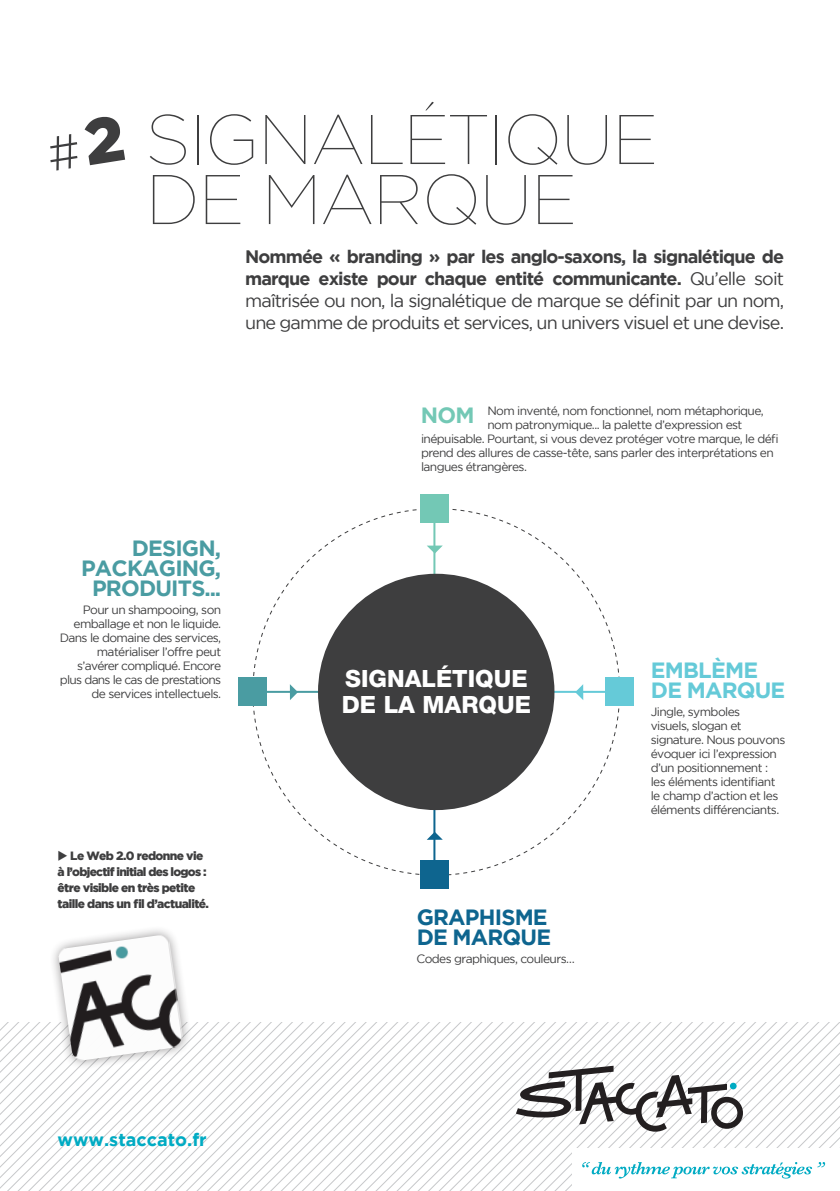
<style>
.page{position:relative;width:840px;height:1191px;background:#fff}
.page>*{position:absolute;margin:0;border:0;box-sizing:border-box;transform-origin:0 0}
.t1{font:100 70px/60px "Gotham";letter-spacing:-.02em;color:#3e3e3f}
.t2{font:800 23.8px/25.8px "Helvetica Neue";color:#fff}
.t3{font:700 22px/20px "Gotham";letter-spacing:-.035em;color:#4a9ca2;text-align:right}
.t4{font:700 22px/20px "Gotham";letter-spacing:-.035em;color:#0e658f}
.t5{font:700 22px/20px "Gotham";letter-spacing:-.035em;color:#65cad8}
.t6{font:700 22px "Gotham";color:#73c8b5}
.t7{font:18px/22px "Gotham";letter-spacing:-.05em;color:#3e3e3f;text-align:justify}
.t8{font:700 18px "Gotham";color:#00abc3}
.t9{font:12px/14px "Gotham";letter-spacing:-.05em;color:#3e3e3f}
.t10{font:900 12px/16px "Gotham";letter-spacing:-.05em;color:#3e3e3f}
.s1{font-weight:700}
</style>
<div class="page">
<div style="left:49px;top:924px;width:143px;height:146px;background:#231f20;opacity:.5"></div>
<img style="left:58px;top:933px;width:126px;height:88px">
<hr style="left:253px;top:690px;width:163px;height:2px;background:#4a9ca2">
<hr style="left:454px;top:690px;width:165px;height:2px;background:#65cad8">
<hr style="left:433px;top:508px;width:2px;height:164px;background:#73c8b5">
<hr style="left:433px;top:711px;width:2px;height:164px;background:#0e658f">
<div style="left:318px;top:573px;width:236px;height:237px;background:#3e3e3f;border-radius:50%"></div>
<svg style="left:427px;top:831px;width:15px;height:8px"></svg>
<svg style="left:427px;top:545px;width:15px;height:8px"></svg>
<svg style="left:575px;top:684px;width:8px;height:16px"></svg>
<svg style="left:290px;top:684px;width:8px;height:16px"></svg>
<div style="left:420px;top:494px;width:28px;height:28px;background:#73c8b5"></div>
<div style="left:420px;top:860px;width:28px;height:28px;background:#0e658f"></div>
<div style="left:238px;top:677px;width:29px;height:29px;background:#4a9ca2"></div>
<div style="left:605px;top:677px;width:28px;height:29px;background:#65cad8"></div>
<svg style="left:0;top:1021px;width:840px;height:170px"></svg>
<h1 class="t1" style="left:145px;top:109px;width:514px">SIGNALÉTIQUE<br>DE MARQUE</h1>
<p class="t7" style="left:245px;top:245px;width:540px"><span class="s1">Nommée « branding » par les anglo-saxons, la signalétique de marque existe pour chaque entité communicante.</span> Qu’elle soit maîtrisée ou non, la signalétique de marque se définit par un nom, une gamme de produits et services, un univers visuel et une devise.</p>
<h3 class="t3" style="left:81px;top:537px;width:142px">DESIGN,<br>PACKAGING,<br>PRODUITS...</h3>
<p class="t9" style="left:60px;top:602px;width:163px;text-align:right">Pour un shampooing, son emballage et non le liquide.<br>Dans le domaine des services, matérialiser l’offre peut s’avérer compliqué. Encore plus dans le cas de prestations de services intellectuels.</p>
<p class="t10" style="left:58px;top:847px;width:153px">◆ Le Web 2.0 redonne vie à l’objectif initial des logos : être visible en très petite taille dans un fil d’actualité.</p>
<h3 class="t8" style="left:58px;top:1128px;width:150px">www.staccato.fr</h3>
<p class="t9" style="left:487px;top:404px;width:278px">Nom inventé, nom fonctionnel, nom métaphorique,</p>
<p class="t9" style="left:487px;top:418px;width:256px">nom patronymique... la palette d’expression est</p>
<p class="t9" style="left:421px;top:432px;width:359px">inépuisable. Pourtant, si vous devez protéger votre marque, le défi</p>
<p class="t9" style="left:421px;top:446px;width:354px">prend des allures de casse-tête, sans parler des interprétations en</p>
<p class="t9" style="left:421px;top:460px;width:107px">langues étrangères.</p>
<h3 class="t6" style="left:420px;top:402px;width:55px">NOM</h3>
<h2 class="t2" style="left:341px;top:665px;width:190px">SIGNALÉTIQUE<br>DE LA MARQUE</h2>
<h3 class="t4" style="left:416px;top:906px;width:136px">GRAPHISME<br>DE MARQUE</h3>
<p class="t9" style="left:416px;top:951px;width:160px">Codes graphiques, couleurs…</p>
<h3 class="t5" style="left:650px;top:659px;width:136px">EMBLÈME<br>DE MARQUE</h3>
<p class="t9" style="left:650px;top:704px;width:136px">Jingle, symboles<br>visuels, slogan et signature. Nous pouvons évoquer ici l’expression d’un positionnement : les éléments identifiant le champ d’action et les éléments différenciants.</p>
</div>
